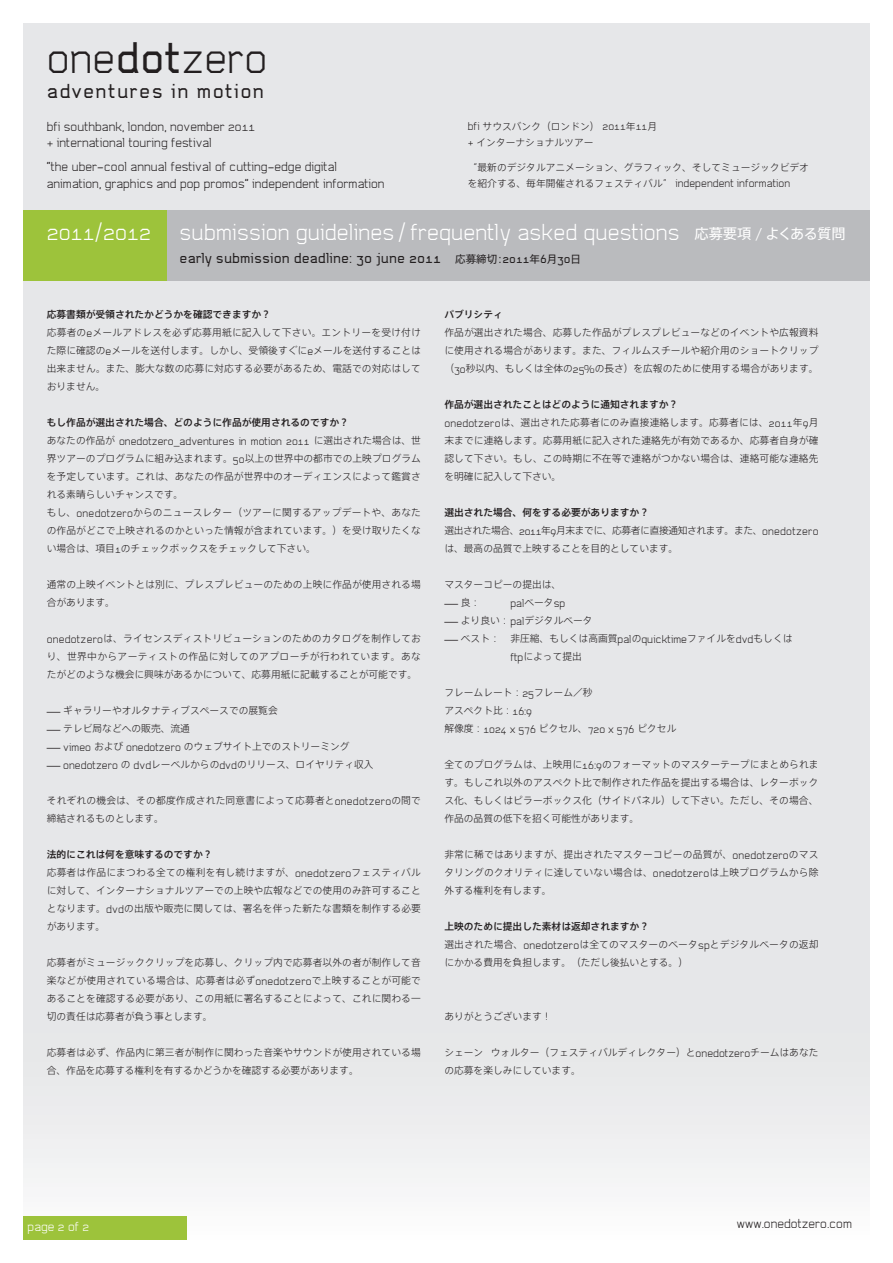
<style>
.page{position:relative;width:893px;height:1263px;background:#fff}
.page>*{position:absolute;margin:0;border:0;box-sizing:border-box;transform-origin:0 0}
.t1{font:45.9px "ODZ Roman ODZ Roman";color:#231f20}
.t2{font:24px "ODZ Roman ODZ Roman";color:#fff}
.label{font:700 21px "Odz Bold Odz";letter-spacing:.06em;color:#231f20}
.label-2{font:700 15px "Odz Bold Odz";color:#231f20}
.question_j{font:14.25px "Axis Std";letter-spacing:-.02em;color:#fff}
.label-3{font:13.5px/16.2px "ODZ Roman ODZ Roman";color:#231f20}
.label-4{font:13.5px "ODZ Roman ODZ Roman";color:#fff}
.answer_j{font:11.7px "ODZ Roman ODZ Roman";color:#231f20}
.label-5{font:10.5px "Axis Std";color:#231f20}
.answer_j-2{font:300 9.75px/18px "Axis Std";color:#231f20;text-align:justify}
.question_j-2{font:500 9.75px "Axis Std";color:#231f20}
.answer_j-3{font:300 9.75px/18px "Axis Std";letter-spacing:-.04em;color:#231f20}
.answer_j-4{font:300 9.75px/18px "Axis Std";letter-spacing:.02em;color:#231f20}
.s1{font-family:"Odz Bold Odz";font-weight:700}
.s2{font-family:"ODZ Roman ODZ Roman";font-weight:400;font-size:11.7px}
.s3{font-family:"Axis Std";font-weight:300;font-size:9.75px}
.s4{font-family:"Odz Bold Odz";font-weight:700;font-size:12.6px}
</style>
<div class="page">
<div style="left:23px;top:23px;width:847px;height:1216px;background:#e6e7e9"></div>
<div style="left:23px;top:1216px;width:164px;height:23px;background:#9dc33b"></div>
<div style="left:167px;top:210px;width:703px;height:71px;background:#babbbe"></div>
<div style="left:23px;top:210px;width:144px;height:71px;background:#9dc33b"></div>
<p class="t1" style="left:47px;top:33px;width:222px">one<span class="s1">dot</span>zero</p>
<p class="label" style="left:47px;top:80px;width:219px">adventures in motion</p>
<p class="label-3" style="left:47px;top:118px;width:210px">bfi southbank, london, november 2011</p>
<p class="label-3" style="left:47px;top:135px;width:167px">+ international touring festival</p>
<p class="label-3" style="left:47px;top:159px;width:339px">“the uber-cool annual festival of cutting-edge digital animation, graphics and pop promos” independent information</p>
<p class="answer_j-2" style="left:468px;top:117px;width:191px"><span class="s2">bfi</span> サウスバンク（ロンドン） <span class="s2">2011</span>年<span class="s2">11</span>月</p>
<p class="answer_j-2" style="left:468px;top:133px;width:127px"><span class="s2">+</span> インターナショナルツアー</p>
<p class="answer_j-2" style="left:468px;top:157px;width:343px">“最新のデジタルアニメーション、グラフィック、そしてミュージックビデオ</p>
<p class="answer_j" style="left:468px;top:177px;width:324px"><span class="s3">を紹介する、毎年開催されるフェスティバル”</span> independent information</p>
<p class="t2" style="left:47px;top:219px;width:106px">2011/2012</p>
<p class="t2" style="left:180px;top:219px;width:502px">submission guidelines / frequently asked questions</p>
<p class="question_j" style="left:694px;top:223px;width:153px">応募要項 / よくある質問</p>
<p class="label-5" style="left:455px;top:251px;width:127px">応募締切：<span class="s4">2011</span>年<span class="s4">6</span>月<span class="s4">30</span>日</p>
<p class="label-2" style="left:180px;top:251px;width:263px">early submission deadline: 30 june 2011</p>
<p class="question_j-2" style="left:47px;top:307px;width:226px">応募書類が受領されたかどうかを確認できますか？</p>
<p class="answer_j-2" style="left:47px;top:323px;width:376px">応募者の<span class="s2">e</span>メールアドレスを必ず応募用紙に記入して下さい。エントリーを受け付けた際に確認の<span class="s2">e</span>メールを送付します。しかし、受領後すぐに<span class="s2">e</span>メールを送付することは出来ません。また、膨大な数の応募に対応する必要があるため、電話での対応はしておりません。</p>
<p class="question_j-2" style="left:47px;top:415px;width:304px">もし作品が選出された場合、どのように作品が使用されるのですか？</p>
<p class="answer_j" style="left:47px;top:435px;width:376px"><span class="s3">あなたの作品が</span> onedotzero_adventures in motion 2011 <span class="s3">に選出された場合は、世</span></p>
<p class="answer_j-2" style="left:47px;top:449px;width:376px">界ツアーのプログラムに組み込まれます。<span class="s2">50</span>以上の世界中の都市での上映プログラムを予定しています。これは、あなたの作品が世界中のオーディエンスによって鑑賞される素晴らしいチャンスです。</p>
<p class="answer_j-2" style="left:47px;top:503px;width:376px">もし、<span class="s2">onedotzero</span>からのニュースレター（ツアーに関するアップデートや、あなたの作品がどこで上映されるのかといった情報が含まれています。）を受け取りたくない場合は、項目<span class="s2">1</span>のチェックボックスをチェックして下さい。</p>
<p class="answer_j-2" style="left:47px;top:575px;width:376px">通常の上映イベントとは別に、プレスプレビューのための上映に作品が使用される場合があります。</p>
<p class="answer_j-2" style="left:47px;top:629px;width:376px"><span class="s2">onedotzero</span>は、ライセンスディストリビューションのためのカタログを制作しており、世界中からアーティストの作品に対してのアプローチが行われています。あなたがどのような機会に興味があるかについて、応募用紙に記載することが可能です。</p>
<p class="answer_j-2" style="left:47px;top:701px;width:232px"><span class="s2">–</span> ギャラリーやオルタナティブスペースでの展覧会</p>
<p class="answer_j-2" style="left:47px;top:719px;width:145px"><span class="s2">–</span> テレビ局などへの販売、流通</p>
<p class="answer_j-2" style="left:47px;top:737px;width:304px"><span class="s2">–vimeo</span> および <span class="s2">onedotzero</span> のウェブサイト上でのストリーミング</p>
<p class="answer_j-2" style="left:47px;top:755px;width:328px"><span class="s2">–onedotzero</span> の <span class="s2">dvd</span>レーベルからの<span class="s2">dvd</span>のリリース、ロイヤリティ収入</p>
<p class="answer_j-4" style="left:47px;top:791px;width:376px">それぞれの機会は、その都度作成された同意書によって応募者と<span class="s2">onedotzero</span>の間で締結されるものとします。</p>
<p class="question_j-2" style="left:47px;top:847px;width:167px">法的にこれは何を意味するのですか？</p>
<p class="answer_j-2" style="left:47px;top:863px;width:376px">応募者は作品にまつわる全ての権利を有し続けますが、<span class="s2">onedotzero</span>フェスティバルに対して、インターナショナルツアーでの上映や広報などでの使用のみ許可することとなります。<span class="s2">dvd</span>の出版や販売に関しては、署名を伴った新たな書類を制作する必要があります。</p>
<p class="answer_j-2" style="left:47px;top:953px;width:376px">応募者がミュージッククリップを応募し、クリップ内で応募者以外の者が制作して音楽などが使用されている場合は、応募者は必ず<span class="s2">onedotzero</span>で上映することが可能であることを確認する必要があり、この用紙に署名することによって、これに関わる一切の責任は応募者が負う事とします。</p>
<p class="answer_j-2" style="left:47px;top:1043px;width:376px">応募者は必ず、作品内に第三者が制作に関わった音楽やサウンドが使用されている場合、作品を応募する権利を有するかどうかを確認する必要があります。</p>
<p class="question_j-2" style="left:444px;top:307px;width:60px">パブリシティ</p>
<p class="answer_j-2" style="left:444px;top:323px;width:376px">作品が選出された場合、応募した作品がプレスプレビューなどのイベントや広報資料に使用される場合があります。また、フィルムスチールや紹介用のショートクリップ（<span class="s2">30</span>秒以内、もしくは全体の<span class="s2">25%</span>の長さ）を広報のために使用する場合があります。</p>
<p class="question_j-2" style="left:444px;top:397px;width:235px">作品が選出されたことはどのように通知されますか？</p>
<p class="answer_j-2" style="left:444px;top:413px;width:376px"><span class="s2">onedotzero</span>は、選出された応募者にのみ直接連絡します。応募者には、<span class="s2">2011</span>年<span class="s2">9</span>月末までに連絡します。応募用紙に記入された連絡先が有効であるか、応募者自身が確認して下さい。もし、この時期に不在等で連絡がつかない場合は、連絡可能な連絡先を明確に記入して下さい。</p>
<p class="question_j-2" style="left:444px;top:505px;width:206px">選出された場合、何をする必要がありますか？</p>
<p class="answer_j-3" style="left:444px;top:521px;width:376px">選出された場合、<span class="s2">2011</span>年<span class="s2">9</span>月末までに、応募者に直接通知されます。また、<span class="s2">onedotzero</span>は、最高の品質で上映することを目的としています。</p>
<p class="answer_j-2" style="left:444px;top:575px;width:118px">マスターコピーの提出は、</p>
<p class="answer_j-2" style="left:444px;top:593px;width:37px"><span class="s2">–</span>良：</p>
<p class="answer_j" style="left:510px;top:597px;width:57px">pal<span class="s3">ベータ</span>sp</p>
<p class="answer_j-2" style="left:444px;top:611px;width:150px"><span class="s2">–</span> より良い：<span class="s2">pal</span>デジタルベータ</p>
<p class="answer_j-2" style="left:510px;top:629px;width:284px;text-indent:-66px"><span class="s2">–</span> ベスト： 非圧縮、もしくは高画質<span class="s2">pal</span>の<span class="s2">quicktime</span>ファイルを<span class="s2">dvd</span>もしくは<span class="s2">ftp</span>によって提出</p>
<p class="answer_j-2" style="left:444px;top:683px;width:150px">フレームレート：<span class="s2">25</span>フレーム／秒</p>
<p class="answer_j-2" style="left:444px;top:701px;width:89px">アスペクト比：<span class="s2">16:9</span></p>
<p class="answer_j" style="left:444px;top:723px;width:234px"><span class="s3">解像度：</span>1024 x 576 <span class="s3">ピクセル、</span>720 x 576 <span class="s3">ピクセル</span></p>
<p class="answer_j-2" style="left:444px;top:755px;width:376px">全てのプログラムは、上映用に<span class="s2">16:9</span>のフォーマットのマスターテープにまとめられます。もしこれ以外のアスペクト比で制作された作品を提出する場合は、レターボックス化、もしくはピラーボックス化（サイドパネル）して下さい。ただし、その場合、作品の品質の低下を招く可能性があります。</p>
<p class="answer_j-2" style="left:444px;top:845px;width:376px">非常に稀ではありますが、提出されたマスターコピーの品質が、<span class="s2">onedotzero</span>のマスタリングのクオリティに達していない場合は、<span class="s2">onedotzero</span>は上映プログラムから除外する権利を有します。</p>
<p class="question_j-2" style="left:444px;top:919px;width:206px">上映のために提出した素材は返却されますか？</p>
<p class="answer_j-2" style="left:444px;top:935px;width:376px">選出された場合、<span class="s2">onedotzero</span>は全てのマスターのベータ<span class="s2">sp</span>とデジタルベータの返却にかかる費用を負担します。（ただし後払いとする。）</p>
<p class="answer_j-2" style="left:444px;top:1007px;width:109px">ありがとうございます！</p>
<p class="answer_j-2" style="left:444px;top:1043px;width:376px">シェーン ウォルター（フェスティバルディレクター）と<span class="s2">onedotzero</span>チームはあなたの応募を楽しみにしています。</p>
<p class="label-4" style="left:28px;top:1219px;width:63px">page 2 of 2</p>
<p class="label-3" style="left:737px;top:1216px;width:117px">www.onedotzero.com</p>
</div>
